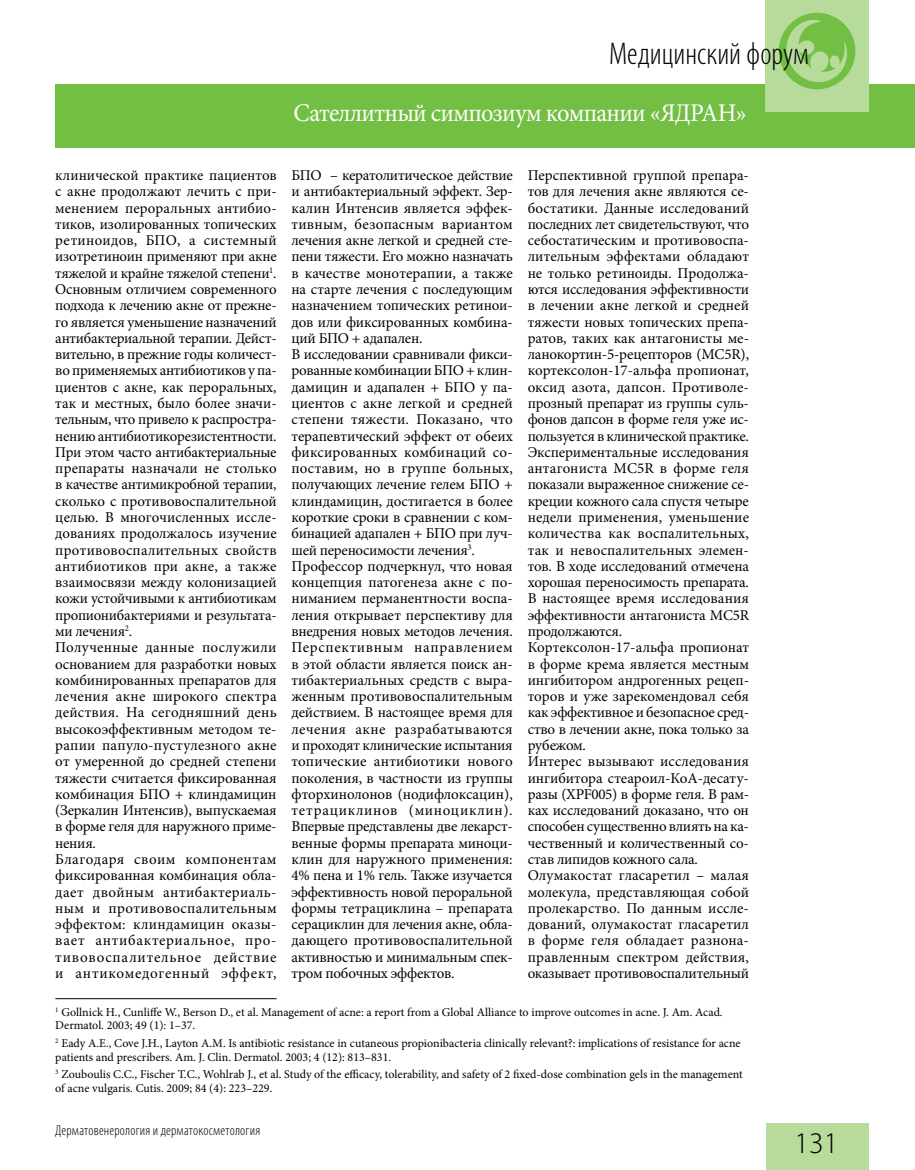
<style>
.page{position:relative;width:915px;height:1170px;background:#fff}
.page>*{position:absolute;margin:0;border:0;box-sizing:border-box;transform-origin:0 0}
.t1{font:300 condensed 31.5px "Myriad Pro";color:#000}
.t2{font:300 30px "Myriad Pro";color:#000}
.t3{font:25.5px "Minion Pro";letter-spacing:-.03em;color:#fff;scale:.96 1}
.t4{font:15px/16.2px "Minion Pro";letter-spacing:-.005em;color:#000}
.t5{font:300 condensed 14.25px "Myriad Pro";letter-spacing:.015em;color:#000}
.t6{font:12px/13.5px "Minion Pro";color:#000}
</style>
<div class="page">
<div style="left:55px;top:84px;width:859px;height:63px;background:#72bf44"></div>
<div style="left:765px;top:1123px;width:102px;height:46px;background:#b7db9b"></div>
<div style="left:764px;top:0;width:103px;height:111px;background:#b7db9b"></div>
<div style="left:778px;top:13px;width:77px;height:76px;background:#72bf44;border-radius:50%"></div>
<svg style="left:784px;top:20px;width:63px;height:63px"></svg>
<hr style="left:55px;top:998px;width:221px;height:1px;background:#000">
<h1 class="t1" style="left:608px;top:35px;width:201px">Медицинский форум</h1>
<h3 class="t3" style="left:293px;top:95px;width:473px">Сателлитный симпозиум компании «ЯДРАН»</h3>
<p class="t4" style="left:55px;top:167px;width:223px">клинической практике пациентов с акне продолжают лечить с при&shy;менением пероральных антибио&shy;тиков, изолированных топических ретиноидов, БПО, а системный изотретиноин применяют при акне тяжелой и крайне тяжелой степени<sup>1</sup>.<br>Основным отличием современного подхода к лечению акне от прежне&shy;го является уменьшение назначений антибактериальной терапии. Дейст&shy;вительно, в прежние годы количест&shy;во применяемых антибиотиков у па&shy;циентов с акне, как пероральных, так и местных, было более значи&shy;тельным, что привело к распростра&shy;нению антибиотикорезистентности.<br>При этом часто антибактериальные препараты назначали не столько в качестве антимикробной терапии, сколько с противовоспалительной целью. В многочисленных иссле&shy;дованиях продолжалось изучение противовоспалительных свойств антибиотиков при акне, а также взаимосвязи между колонизацией кожи устойчивыми к антибиотикам пропионибактериями и результата&shy;ми лечения<sup>2</sup>.<br>Полученные данные послужили основанием для разработки новых комбинированных препаратов для лечения акне широкого спектра действия. На сегодняшний день высокоэффективным методом те&shy;рапии папуло-пустулезного акне от умеренной до средней степени тяжести считается фиксированная комбинация БПО + клиндамицин (Зеркалин Интенсив), выпускаемая в форме геля для наружного приме&shy;нения.<br>Благодаря своим компонентам фиксированная комбинация обла&shy;дает двойным антибактериаль&shy;ным и противовоспалительным эффектом: клиндамицин оказы&shy;вает антибактериальное, про&shy;тивовоспалительное действие и антикомедогенный эффект,</p>
<p class="t4" style="left:291px;top:167px;width:223px">БПО – кератолитическое действие и антибактериальный эффект. Зер&shy;калин Интенсив является эффек&shy;тивным, безопасным вариантом лечения акне легкой и средней сте&shy;пени тяжести. Его можно назначать в качестве монотерапии, а также на старте лечения с последующим назначением топических ретинои&shy;дов или фиксированных комбина&shy;ций БПО + адапален.<br>В исследовании сравнивали фикси&shy;рованные комбинации БПО + клин&shy;дамицин и адапален + БПО у па&shy;циентов с акне легкой и средней степени тяжести. Показано, что терапевтический эффект от обеих фиксированных комбинаций со&shy;поставим, но в группе больных, получающих лечение гелем БПО + клиндамицин, достигается в более короткие сроки в сравнении с ком&shy;бинацией адапален + БПО при луч&shy;шей переносимости лечения<sup>3</sup>.<br>Профессор подчеркнул, что новая концепция патогенеза акне с по&shy;ниманием перманентности воспа&shy;ления открывает перспективу для внедрения новых методов лечения.<br>Перспективным направлением в этой области является поиск ан&shy;тибактериальных средств с выра&shy;женным противовоспалительным действием. В настоящее время для лечения акне разрабатываются и проходят клинические испытания топические антибиотики нового поколения, в частности из группы фторхинолонов (нодифлоксацин), тетрациклинов (миноциклин).<br>Впервые представлены две лекарст&shy;венные формы препарата миноци&shy;клин для наружного применения:<br>4% пена и 1% гель. Также изучается эффективность новой пероральной формы тетрациклина – препарата серациклин для лечения акне, обла&shy;дающего противовоспалительной активностью и минимальным спек&shy;тром побочных эффектов.</p>
<p class="t4" style="left:527px;top:167px;width:223px">Перспективной группой препара&shy;тов для лечения акне являются се&shy;бостатики. Данные исследований последних лет свидетельствуют, что себостатическим и противовоспа&shy;лительным эффектами обладают не только ретиноиды. Продолжа&shy;ются исследования эффективности в лечении акне легкой и средней тяжести новых топических препа&shy;ратов, таких как антагонисты ме&shy;ланокортин-5-рецепторов (МС5R), кортексолон-17-альфа пропионат, оксид азота, дапсон. Противоле&shy;прозный препарат из группы суль&shy;фонов дапсон в форме геля уже ис&shy;пользуется в клинической практике.<br>Экспериментальные исследования антагониста МС5R в форме геля показали выраженное снижение се&shy;креции кожного сала спустя четыре недели применения, уменьшение количества как воспалительных, так и невоспалительных элемен&shy;тов. В ходе исследований отмечена хорошая переносимость препарата.<br>В настоящее время исследования эффективности антагониста МС5R продолжаются.<br>Кортексолон-17-альфа пропионат в форме крема является местным ингибитором андрогенных рецеп&shy;торов и уже зарекомендовал себя как эффективное и безопасное сред&shy;ство в лечении акне, пока только за рубежом.<br>Интерес вызывают исследования ингибитора стеароил-КоА-десату&shy;разы (XPF005) в форме геля. В рам&shy;ках исследований доказано, что он способен существенно влиять на ка&shy;чественный и количественный со&shy;став липидов кожного сала.<br>Олумакостат гласаретил – малая молекула, представляющая собой пролекарство. По данным иссле&shy;дований, олумакостат гласаретил в форме геля обладает разнона&shy;правленным спектром действия, оказывает противовоспалительный</p>
<p class="t6" style="left:55px;top:1005px;width:668px"><sup>1</sup> Gollnick H., Cunliffe W., Berson D., et al. Management of acne: a report from a Global Alliance to improve outcomes in acne. J. Am. Acad.<br>Dermatol. 2003; 49 (1): 1–37.</p>
<p class="t6" style="left:55px;top:1036px;width:686px"><sup>2</sup> Eady A.E., Cove J.H., Layton A.M. Is antibiotic resistance in cutaneous propionibacteria clinically relevant?: implications of resistance for acne patients and prescribers. Am. J. Clin. Dermatol. 2003; 4 (12): 813–831.</p>
<p class="t6" style="left:55px;top:1067px;width:688px"><sup>3</sup> Zouboulis C.C., Fischer T.C., Wohlrab J., et al. Study of the efficacy, tolerability, and safety of 2 fixed-dose combination gels in the management of acne vulgaris. Cutis. 2009; 84 (4): 223–229.</p>
<p class="t5" style="left:55px;top:1121px;width:206px">Дерматовенерология и дерматокосметология</p>
<h2 class="t2" style="left:794px;top:1126px;width:45px">131</h2>
</div>
